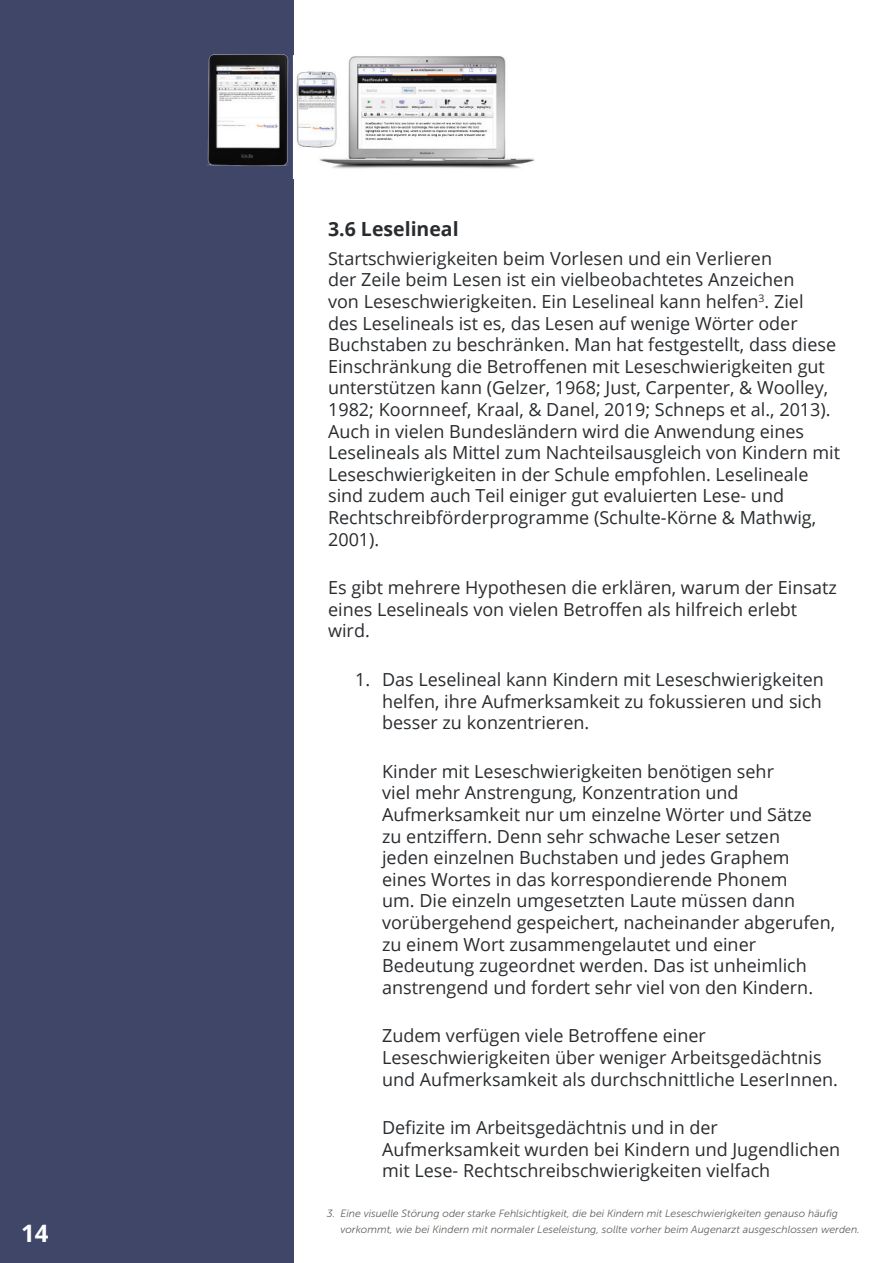
<style>
.page{position:relative;width:893px;height:1263px;background:#fff}
.page>*{position:absolute;margin:0;border:0;box-sizing:border-box;transform-origin:0 0}
.t1{font:700 24px "Open Sans";color:#fff}
.t2{font:700 19.5px "Open Sans";color:#292c2f}
.t3{font:18px/21.6px "Open Sans";color:#292c2f}
.t4{font:italic 10.5px/16.5px "Museo Sans 300";color:#63605b}
</style>
<div class="page">
<div style="left:0;top:0;width:293px;height:1263px;background:#3f4668"></div>
<img style="left:207px;top:54px;width:327px;height:125px">
<p class="t1" style="left:21px;top:1216px;width:29px">14</p>
<p class="t2" style="left:328px;top:216px;width:132px">3.6 Leselineal</p>
<p class="t3" style="left:328px;top:247px;width:514px">Startschwierigkeiten beim Vorlesen und ein Verlieren<br>der Zeile beim Lesen ist ein vielbeobachtetes Anzeichen<br>von Leseschwierigkeiten. Ein Leselineal kann helfen<sup>3</sup>. Ziel<br>des Leselineals ist es, das Lesen auf wenige Wörter oder Buchstaben zu beschränken. Man hat festgestellt, dass diese Einschränkung die Betroffenen mit Leseschwierigkeiten gut unterstützen kann (Gelzer, 1968; Just, Carpenter, &amp; Woolley, 1982; Koornneef, Kraal, &amp; Danel, 2019; Schneps et al., 2013).<br>Auch in vielen Bundesländern wird die Anwendung eines Leselineals als Mittel zum Nachteilsausgleich von Kindern mit Leseschwierigkeiten in der Schule empfohlen. Leselineale sind zudem auch Teil einiger gut evaluierten Lese- und Rechtschreibförderprogramme (Schulte-Körne &amp; Mathwig, 2001).</p>
<p class="t3" style="left:328px;top:576px;width:510px">Es gibt mehrere Hypothesen die erklären, warum der Einsatz eines Leselineals von vielen Betroffen als hilfreich erlebt wird.</p>
<p class="t3" style="left:382px;top:668px;width:443px;text-indent:-27px">1. Das Leselineal kann Kindern mit Leseschwierigkeiten helfen, ihre Aufmerksamkeit zu fokussieren und sich besser zu konzentrieren.</p>
<p class="t3" style="left:382px;top:760px;width:455px">Kinder mit Leseschwierigkeiten benötigen sehr<br>viel mehr Anstrengung, Konzentration und Aufmerksamkeit nur um einzelne Wörter und Sätze zu entziffern. Denn sehr schwache Leser setzen<br>jeden einzelnen Buchstaben und jedes Graphem eines Wortes in das korrespondierende Phonem<br>um. Die einzeln umgesetzten Laute müssen dann vorübergehend gespeichert, nacheinander abgerufen, zu einem Wort zusammengelautet und einer Bedeutung zugeordnet werden. Das ist unheimlich anstrengend und fordert sehr viel von den Kindern.</p>
<p class="t3" style="left:382px;top:1025px;width:457px">Zudem verfügen viele Betroffene einer<br>Leseschwierigkeiten über weniger Arbeitsgedächtnis und Aufmerksamkeit als durchschnittliche LeserInnen.</p>
<p class="t3" style="left:382px;top:1116px;width:460px">Defizite im Arbeitsgedächtnis und in der<br>Aufmerksamkeit wurden bei Kindern und Jugendlichen mit Lese- Rechtschreibschwierigkeiten vielfach</p>
<p class="t4" style="left:340px;top:1205px;width:521px;text-indent:-14px">3. Eine visuelle Störung oder starke Fehlsichtigkeit, die bei Kindern mit Leseschwierigkeiten genauso häufig vorkommt, wie bei Kindern mit normaler Leseleistung, sollte vorher beim Augenarzt ausgeschlossen werden.</p>
</div>
